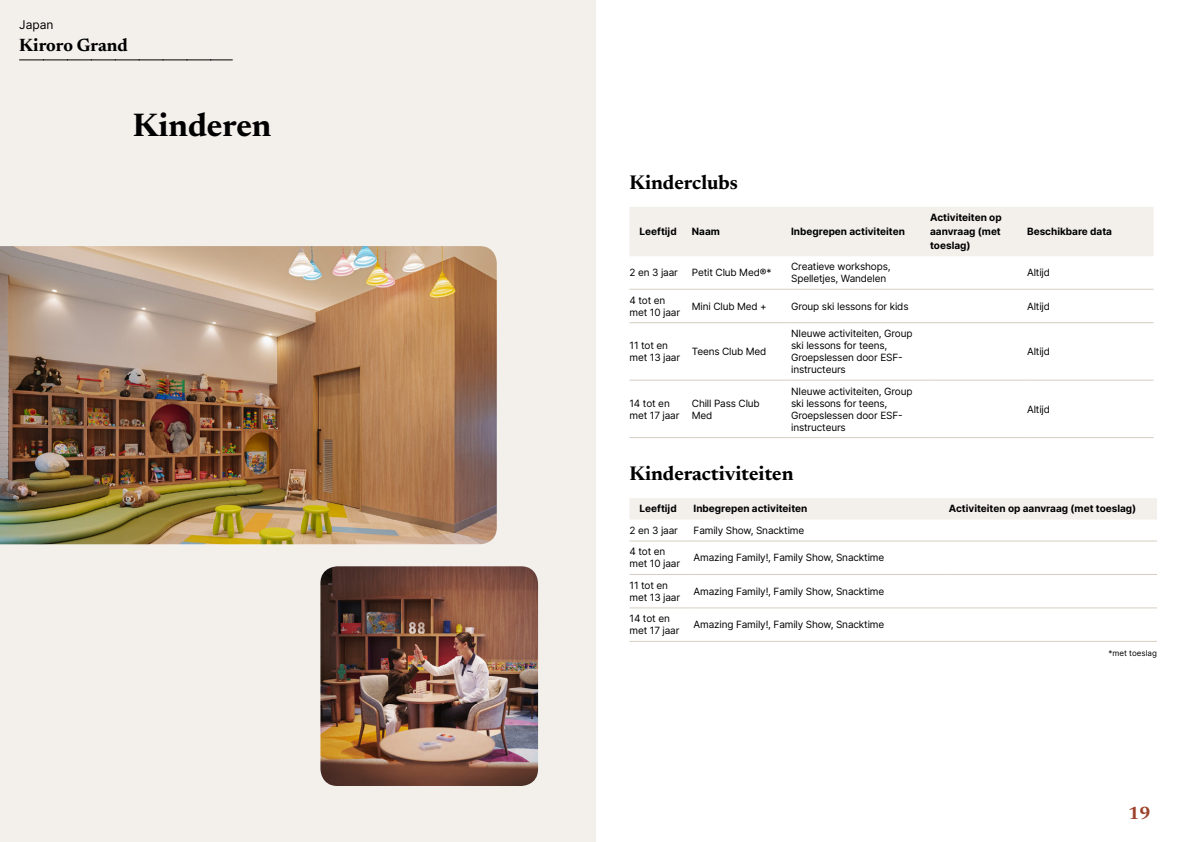
<style>
.page{position:relative;width:1191px;height:842px;background:#fff}
.page>*{position:absolute;margin:0;border:0;box-sizing:border-box;transform-origin:0 0}
.t1{font:700 33px "Newsreader 24 pt";color:#000}
.t2{font:700 20px "Newsreader 24 pt";color:#000}
.t3{font:700 18px "Newsreader 24 pt";color:#000}
.t4{font:700 18px "Newsreader 24 pt";color:#9d432c}
.t5{font:12px "Inter";color:#000}
.t6{font:10px/12px "Inter";letter-spacing:-.015em;color:#000}
.t7{font:700 10px/14px "Inter";color:#000;text-align:justify}
.t8{font:8px "Inter";color:#000}
</style>
<div class="page">
<div style="left:0;top:0;width:595px;height:842px;background:#f3f0ec"></div>
<img style="left:0;top:246px;width:497px;height:298px">
<img style="left:320px;top:566px;width:218px;height:220px">
<svg style="left:20px;top:60px;width:212px;height:1px"></svg>
<div style="left:630px;top:207px;width:523px;height:49px;background:#f3f0ec"></div>
<hr style="left:629px;top:289px;width:63px;height:1px;background:#d7cdc1">
<hr style="left:692px;top:289px;width:99px;height:1px;background:#d7cdc1">
<hr style="left:791px;top:289px;width:139px;height:1px;background:#d7cdc1">
<hr style="left:930px;top:289px;width:97px;height:1px;background:#d7cdc1">
<hr style="left:1027px;top:289px;width:126px;height:1px;background:#d7cdc1">
<hr style="left:629px;top:322px;width:63px;height:1px;background:#d7cdc1">
<hr style="left:692px;top:322px;width:99px;height:1px;background:#d7cdc1">
<hr style="left:791px;top:322px;width:139px;height:1px;background:#d7cdc1">
<hr style="left:930px;top:322px;width:97px;height:1px;background:#d7cdc1">
<hr style="left:1027px;top:322px;width:126px;height:1px;background:#d7cdc1">
<hr style="left:629px;top:380px;width:63px;height:1px;background:#d7cdc1">
<hr style="left:692px;top:380px;width:99px;height:1px;background:#d7cdc1">
<hr style="left:791px;top:380px;width:139px;height:1px;background:#d7cdc1">
<hr style="left:930px;top:380px;width:97px;height:1px;background:#d7cdc1">
<hr style="left:1027px;top:380px;width:126px;height:1px;background:#d7cdc1">
<hr style="left:629px;top:437px;width:63px;height:1px;background:#d7cdc1">
<hr style="left:692px;top:437px;width:99px;height:1px;background:#d7cdc1">
<hr style="left:791px;top:437px;width:139px;height:1px;background:#d7cdc1">
<hr style="left:930px;top:437px;width:97px;height:1px;background:#d7cdc1">
<hr style="left:1027px;top:437px;width:126px;height:1px;background:#d7cdc1">
<div style="left:630px;top:498px;width:527px;height:22px;background:#f3f0ec"></div>
<hr style="left:629px;top:540px;width:64px;height:1px;background:#d7cdc1">
<hr style="left:693px;top:540px;width:255px;height:1px;background:#d7cdc1">
<hr style="left:948px;top:540px;width:209px;height:1px;background:#d7cdc1">
<hr style="left:629px;top:574px;width:64px;height:1px;background:#d7cdc1">
<hr style="left:693px;top:574px;width:255px;height:1px;background:#d7cdc1">
<hr style="left:948px;top:574px;width:209px;height:1px;background:#d7cdc1">
<hr style="left:629px;top:607px;width:64px;height:1px;background:#d7cdc1">
<hr style="left:693px;top:607px;width:255px;height:1px;background:#d7cdc1">
<hr style="left:948px;top:607px;width:209px;height:1px;background:#d7cdc1">
<hr style="left:629px;top:641px;width:64px;height:1px;background:#d7cdc1">
<hr style="left:693px;top:641px;width:255px;height:1px;background:#d7cdc1">
<hr style="left:948px;top:641px;width:209px;height:1px;background:#d7cdc1">
<p class="t5" style="left:19px;top:15px;width:36px">Japan</p>
<h3 class="t3" style="left:19px;top:32px;width:110px">Kiroro Grand</h3>
<h1 class="t1" style="left:133px;top:101px;width:140px">Kinderen</h1>
<h2 class="t2" style="left:629px;top:168px;width:110px">Kinderclubs</h2>
<p class="t7" style="left:639px;top:224px;width:39px">Leeftijd</p>
<p class="t7" style="left:692px;top:224px;width:30px">Naam</p>
<p class="t7" style="left:791px;top:224px;width:115px">Inbegrepen activiteiten</p>
<p class="t7" style="left:930px;top:210px;width:73px">Activiteiten op aanvraag (met toeslag)</p>
<p class="t7" style="left:1027px;top:224px;width:86px">Beschikbare data</p>
<p class="t6" style="left:629px;top:266px;width:50px">2 en 3 jaar</p>
<p class="t6" style="left:692px;top:266px;width:81px">Petit Club Med®*</p>
<p class="t6" style="left:791px;top:260px;width:101px">Creatieve workshops,<br>Spelletjes, Wandelen</p>
<p class="t6" style="left:1027px;top:266px;width:24px">Altijd</p>
<p class="t6" style="left:629px;top:294px;width:52px">4 tot en met 10 jaar</p>
<p class="t6" style="left:692px;top:300px;width:76px">Mini Club Med +</p>
<p class="t6" style="left:791px;top:300px;width:119px">Group ski lessons for kids</p>
<p class="t6" style="left:1027px;top:300px;width:24px">Altijd</p>
<p class="t6" style="left:629px;top:339px;width:52px">11 tot en met 13 jaar</p>
<p class="t6" style="left:692px;top:345px;width:76px">Teens Club Med</p>
<p class="t6" style="left:791px;top:327px;width:123px">NIeuwe activiteiten, Group ski lessons for teens,<br>Groepslessen door ESF&shy;instructeurs</p>
<p class="t6" style="left:1027px;top:345px;width:24px">Altijd</p>
<p class="t6" style="left:629px;top:397px;width:51px">14 tot en met 17 jaar</p>
<p class="t6" style="left:692px;top:397px;width:69px">Chill Pass Club<br>Med</p>
<p class="t6" style="left:791px;top:385px;width:123px">NIeuwe activiteiten, Group ski lessons for teens,<br>Groepslessen door ESF&shy;instructeurs</p>
<p class="t6" style="left:1027px;top:403px;width:24px">Altijd</p>
<h2 class="t2" style="left:629px;top:459px;width:165px">Kinderactiviteiten</h2>
<p class="t7" style="left:639px;top:502px;width:39px">Leeftijd</p>
<p class="t7" style="left:693px;top:502px;width:115px">Inbegrepen activiteiten</p>
<p class="t7" style="left:948px;top:502px;width:189px">Activiteiten op aanvraag (met toeslag)</p>
<p class="t6" style="left:629px;top:524px;width:50px">2 en 3 jaar</p>
<p class="t6" style="left:693px;top:524px;width:112px">Family Show, Snacktime</p>
<p class="t6" style="left:629px;top:545px;width:52px">4 tot en met 10 jaar</p>
<p class="t6" style="left:693px;top:551px;width:192px">Amazing Family!, Family Show, Snacktime</p>
<p class="t6" style="left:629px;top:579px;width:52px">11 tot en met 13 jaar</p>
<p class="t6" style="left:693px;top:585px;width:192px">Amazing Family!, Family Show, Snacktime</p>
<p class="t6" style="left:629px;top:612px;width:51px">14 tot en met 17 jaar</p>
<p class="t6" style="left:693px;top:618px;width:192px">Amazing Family!, Family Show, Snacktime</p>
<p class="t8" style="left:1108px;top:647px;width:50px">*met toeslag</p>
<h3 class="t4" style="left:1128px;top:800px;width:24px">19</h3>
</div>
